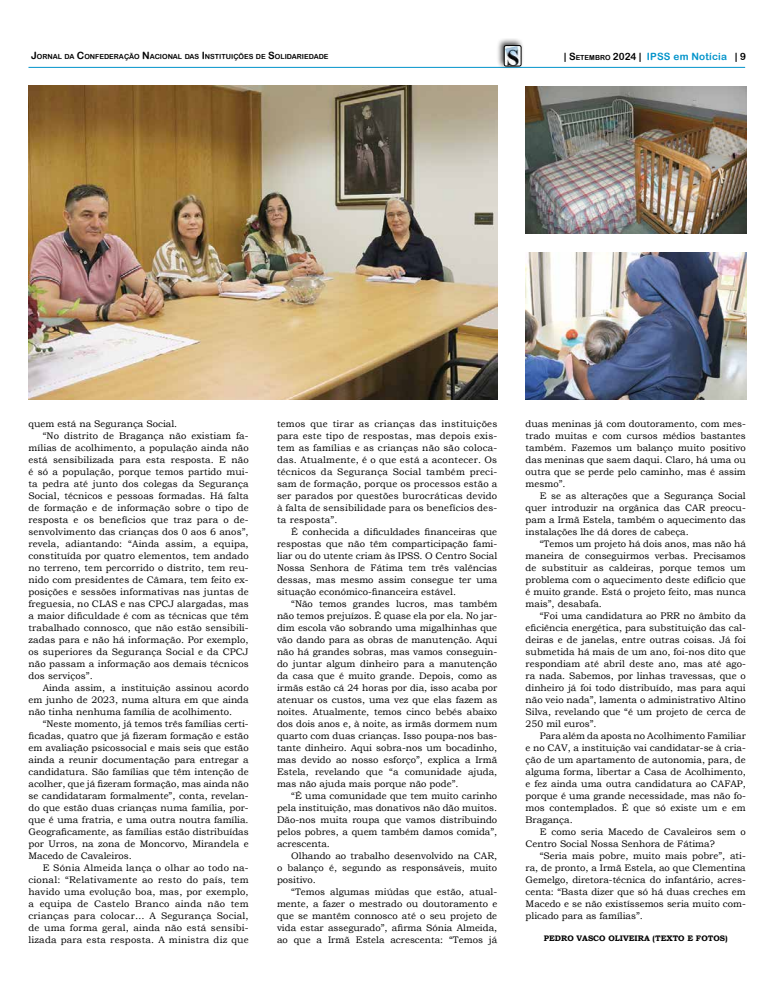
<style>
.page{position:relative;width:774px;height:993px;background:#fff}
.page>*{position:absolute;margin:0;border:0;box-sizing:border-box;transform-origin:0 0}
.t1{font:10px "Arial Rounded MT Bold";letter-spacing:.02em;color:#0093ca}
.t2{font:9.5px/12px "Bookman Old Style";color:#000;text-align:justify}
.t3{font:9.5px "Bookman Old Style";letter-spacing:.02em;color:#000}
.t4{font:700 8px "Bookman Old Style";color:#000}
.t5{font:7px "Arial Rounded MT Bold";color:#000}
.s1{font-size:10px}
.s2{color:#000}
.s3{font-size:7px;color:#000}
</style>
<div class="page">
<hr style="left:28px;top:67px;width:717px;height:1px;background:#0093ca">
<div style="left:496px;top:38px;width:28px;height:31px;background:#000;opacity:.75"></div>
<img style="left:504px;top:47px;width:17px;height:19px">
<div style="left:504px;top:45px;width:17px;height:21px;border:1px solid #000;border-radius:2px"></div>
<img style="left:28px;top:85px;width:469px;height:314px">
<img style="left:526px;top:86px;width:220px;height:148px">
<img style="left:526px;top:252px;width:220px;height:147px">
<p class="t5" style="left:31px;top:52px;width:299px"><span class="s1">J</span>ORNAL DA <span class="s1">C</span>ONFEDERAÇÃO <span class="s1">N</span>ACIONAL DAS <span class="s1">I</span> NSTITUIÇÕES DE <span class="s1">S</span>OLIDARIEDADE</p>
<p class="t1" style="left:564px;top:50px;width:184px"><span class="s2">| S</span><span class="s3">ETEMBRO</span> <span class="s2">2024</span> <span class="s2">|</span> IPSS em Notícia <span class="s2">| 9</span></p>
<p class="t2" style="left:28px;top:417px;width:150px">quem está na Segurança Social.</p>
<p class="t2" style="left:43px;top:429px;width:208px">“No distrito de Bragança não existiam fa-</p>
<p class="t2" style="left:28px;top:441px;width:222px">mílias de acolhimento, a população ainda não</p>
<p class="t2" style="left:28px;top:453px;width:222px">está sensibilizada para esta resposta. E não</p>
<p class="t2" style="left:28px;top:465px;width:222px">é só a população, porque temos partido mui-</p>
<p class="t2" style="left:28px;top:477px;width:222px">ta pedra até junto dos colegas da Segurança</p>
<p class="t2" style="left:28px;top:489px;width:222px">Social, técnicos e pessoas formadas. Há falta</p>
<p class="t2" style="left:28px;top:501px;width:222px">de formação e de informação sobre o tipo de</p>
<p class="t2" style="left:28px;top:513px;width:222px">resposta e os benefícios que traz para o de-</p>
<p class="t2" style="left:28px;top:525px;width:222px">senvolvimento das crianças dos 0 aos 6 anos”,</p>
<p class="t2" style="left:28px;top:537px;width:222px">revela, adiantando: “Ainda assim, a equipa,</p>
<p class="t2" style="left:28px;top:549px;width:222px">constituída por quatro elementos, tem andado</p>
<p class="t2" style="left:28px;top:561px;width:222px">no terreno, tem percorrido o distrito, tem reu-</p>
<p class="t2" style="left:28px;top:573px;width:222px">nido com presidentes de Câmara, tem feito ex-</p>
<p class="t2" style="left:28px;top:585px;width:222px">posições e sessões informativas nas juntas de</p>
<p class="t2" style="left:28px;top:597px;width:222px">freguesia, no CLAS e nas CPCJ alargadas, mas</p>
<p class="t2" style="left:28px;top:609px;width:222px">a maior dificuldade é com as técnicas que têm</p>
<p class="t2" style="left:28px;top:621px;width:222px">trabalhado connosco, que não estão sensibili-</p>
<p class="t2" style="left:28px;top:633px;width:222px">zadas para e não há informação. Por exemplo,</p>
<p class="t2" style="left:28px;top:645px;width:222px">os superiores da Segurança Social e da CPCJ</p>
<p class="t2" style="left:28px;top:657px;width:222px">não passam a informação aos demais técnicos</p>
<p class="t2" style="left:28px;top:669px;width:66px">dos serviços”.</p>
<p class="t2" style="left:43px;top:681px;width:207px">Ainda assim, a instituição assinou acordo</p>
<p class="t2" style="left:28px;top:693px;width:222px">em junho de 2023, numa altura em que ainda</p>
<p class="t2" style="left:28px;top:705px;width:205px">não tinha nenhuma família de acolhimento.</p>
<p class="t2" style="left:43px;top:717px;width:208px">“Neste momento, já temos três famílias certi-</p>
<p class="t2" style="left:28px;top:729px;width:222px">ficadas, quatro que já fizeram formação e estão</p>
<p class="t2" style="left:28px;top:741px;width:222px">em avaliação psicossocial e mais seis que estão</p>
<p class="t2" style="left:28px;top:753px;width:222px">ainda a reunir documentação para entregar a</p>
<p class="t2" style="left:28px;top:765px;width:222px">candidatura. São famílias que têm intenção de</p>
<p class="t2" style="left:28px;top:777px;width:222px">acolher, que já fizeram formação, mas ainda não</p>
<p class="t2" style="left:28px;top:789px;width:222px">se candidataram formalmente”, conta, revelan-</p>
<p class="t2" style="left:28px;top:801px;width:222px">do que estão duas crianças numa família, por-</p>
<p class="t2" style="left:28px;top:813px;width:222px">que é uma fratria, e uma outra noutra família.</p>
<p class="t2" style="left:28px;top:825px;width:222px">Geograficamente, as famílias estão distribuídas</p>
<p class="t2" style="left:28px;top:837px;width:222px">por Urros, na zona de Moncorvo, Mirandela e</p>
<p class="t2" style="left:28px;top:849px;width:105px">Macedo de Cavaleiros.</p>
<p class="t3" style="left:43px;top:861px;width:207px">E Sónia Almeida lança o olhar ao todo na-</p>
<p class="t3" style="left:28px;top:873px;width:222px">cional: “Relativamente ao resto do país, tem</p>
<p class="t3" style="left:28px;top:885px;width:222px">havido uma evolução boa, mas, por exemplo,</p>
<p class="t3" style="left:28px;top:897px;width:222px">a equipa de Castelo Branco ainda não tem</p>
<p class="t3" style="left:28px;top:909px;width:222px">crianças para colocar… A Segurança Social,</p>
<p class="t3" style="left:28px;top:921px;width:222px">de uma forma geral, ainda não está sensibi-</p>
<p class="t3" style="left:28px;top:933px;width:222px">lizada para esta resposta. A ministra diz que</p>
<p class="t2" style="left:277px;top:417px;width:222px">temos que tirar as crianças das instituições para este tipo de respostas, mas depois exis&shy;tem as famílias e as crianças não são coloca&shy;das. Atualmente, é o que está a acontecer. Os técnicos da Segurança Social também preci&shy;sam de formação, porque os processos estão a ser parados por questões burocráticas devido à falta de sensibilidade para os benefícios des&shy;ta resposta”.</p>
<p class="t2" style="left:277px;top:525px;width:222px;text-indent:14px">É conhecida a dificuldades financeiras que respostas que não têm comparticipação fami&shy;liar ou do utente criam às IPSS. O Centro Social Nossa Senhora de Fátima tem três valências dessas, mas mesmo assim consegue ter uma situação económico-financeira estável.</p>
<p class="t2" style="left:277px;top:597px;width:222px;text-indent:14px">“Não temos grandes lucros, mas também não temos prejuízos. É quase ela por ela. No jar&shy;dim escola vão sobrando uma migalhinhas que vão dando para as obras de manutenção. Aqui não há grandes sobras, mas vamos conseguin&shy;do juntar algum dinheiro para a manutenção da casa que é muito grande. Depois, como as irmãs estão cá 24 horas por dia, isso acaba por atenuar os custos, uma vez que elas fazem as noites. Atualmente, temos cinco bebés abaixo dos dois anos e, à noite, as irmãs dormem num quarto com duas crianças. Isso poupa-nos bas&shy;tante dinheiro. Aqui sobra-nos um bocadinho, mas devido ao nosso esforço”, explica a Irmã Estela, revelando que “a comunidade ajuda, mas não ajuda mais porque não pode”.</p>
<p class="t2" style="left:277px;top:789px;width:222px;text-indent:14px">“É uma comunidade que tem muito carinho pela instituição, mas donativos não dão muitos.<br>Dão-nos muita roupa que vamos distribuindo pelos pobres, a quem também damos comida”, acrescenta.</p>
<p class="t2" style="left:277px;top:849px;width:222px;text-indent:14px">Olhando ao trabalho desenvolvido na CAR, o balanço é, segundo as responsáveis, muito positivo.</p>
<p class="t2" style="left:277px;top:885px;width:222px;text-indent:14px">“Temos algumas miúdas que estão, atual&shy;mente, a fazer o mestrado ou doutoramento e que se mantêm connosco até o seu projeto de vida estar assegurado”, afirma Sónia Almeida, ao que a Irmã Estela acrescenta: “Temos já</p>
<p class="t2" style="left:526px;top:417px;width:222px">duas meninas já com doutoramento, com mes&shy;trado muitas e com cursos médios bastantes também. Fazemos um balanço muito positivo das meninas que saem daqui. Claro, há uma ou outra que se perde pelo caminho, mas é assim mesmo”.</p>
<p class="t2" style="left:526px;top:489px;width:222px;text-indent:14px">E se as alterações que a Segurança Social quer introduzir na orgânica das CAR preocu&shy;pam a Irmã Estela, também o aquecimento das instalações lhe dá dores de cabeça.</p>
<p class="t2" style="left:526px;top:537px;width:222px;text-indent:14px">“Temos um projeto há dois anos, mas não há maneira de conseguirmos verbas. Precisamos de substituir as caldeiras, porque temos um problema com o aquecimento deste edifício que é muito grande. Está o projeto feito, mas nunca mais”, desabafa.</p>
<p class="t2" style="left:526px;top:609px;width:222px;text-indent:14px">“Foi uma candidatura ao PRR no âmbito da eficiência energética, para substituição das cal&shy;deiras e de janelas, entre outras coisas. Já foi submetida há mais de um ano, foi-nos dito que respondiam até abril deste ano, mas até ago&shy;ra nada. Sabemos, por linhas travessas, que o dinheiro já foi todo distribuído, mas para aqui não veio nada”, lamenta o administrativo Altino Silva, revelando que “é um projeto de cerca de 250 mil euros”.</p>
<p class="t2" style="left:526px;top:729px;width:222px;text-indent:14px">Para além da aposta no Acolhimento Familiar e no CAV, a instituição vai candidatar-se à cria&shy;ção de um apartamento de autonomia, para, de alguma forma, libertar a Casa de Acolhimento, e fez ainda uma outra candidatura ao CAFAP, porque é uma grande necessidade, mas não fo&shy;mos contemplados. É que só existe um e em Bragança.</p>
<p class="t2" style="left:526px;top:825px;width:222px;text-indent:14px">E como seria Macedo de Cavaleiros sem o<br>Centro Social Nossa Senhora de Fátima?</p>
<p class="t2" style="left:526px;top:849px;width:222px;text-indent:14px">“Seria mais pobre, muito mais pobre”, ati&shy;ra, de pronto, a Irmã Estela, ao que Clementina Gemelgo, diretora-técnica do infantário, acres&shy;centa: “Basta dizer que só há duas creches em Macedo e se não existíssemos seria muito com&shy;plicado para as famílias”.</p>
<p class="t4" style="left:544px;top:931px;width:19px">PEDRO</p>
<p class="t4" style="left:576px;top:931px;width:153px">VASCO OLIVEIRA (TEXTO E FOTO S)</p>
</div>
